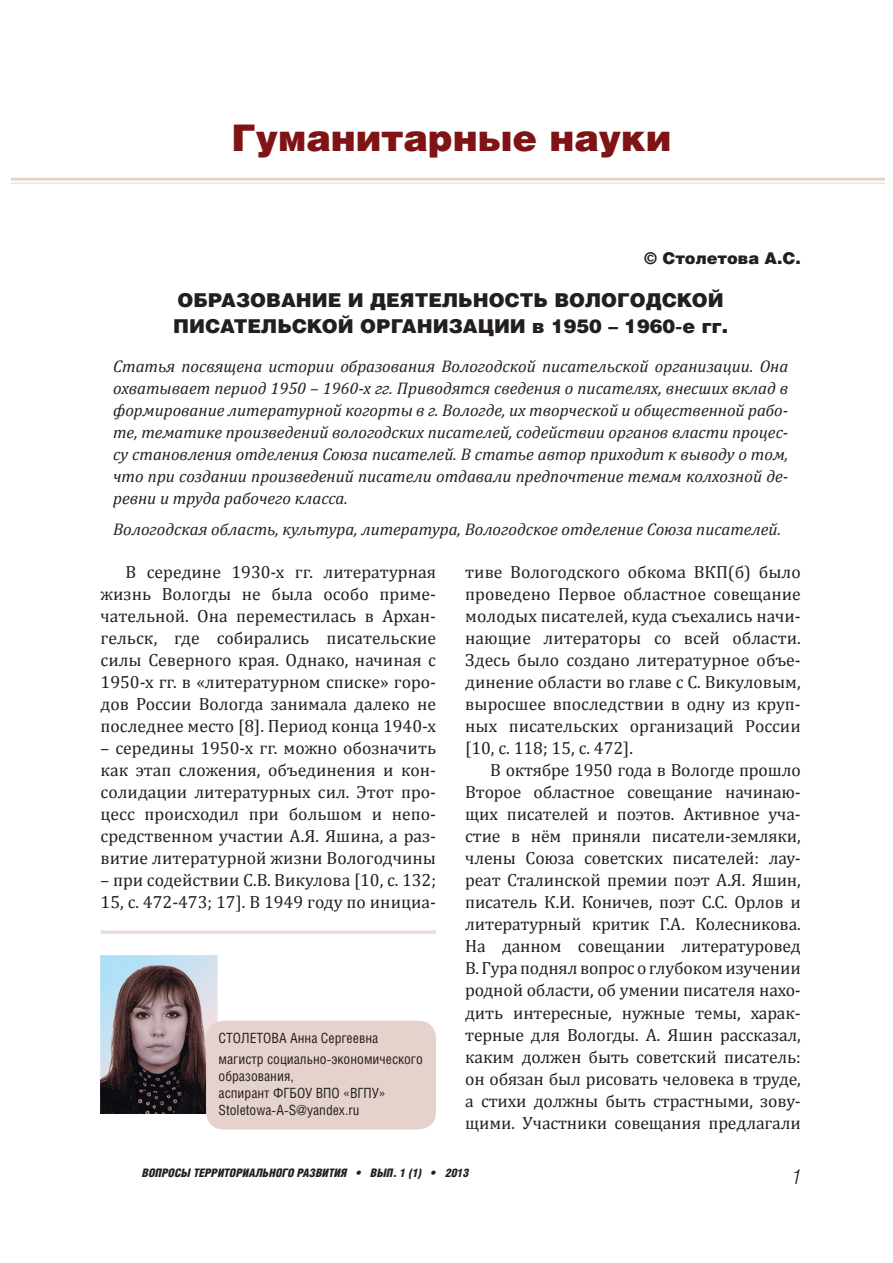
<style>
.page{position:relative;width:893px;height:1263px;background:#fff}
.page>*{position:absolute;margin:0;border:0;box-sizing:border-box;transform-origin:0 0}
.t1{font:900 36.75px "Helios";color:#7f1315}
.t2{font:italic 300 20.55px "Helios Cond";color:#231f20}
.t3{font:900 19.05px/26.4px "Helios";color:#231f20}
.t4{font:17.7px/22px "Cambria";color:#231f20;text-align:justify}
.t5{font:italic 16.95px/22px "Cambria";color:#231f20;text-align:justify}
.t6{font:900 16.2px "Helios";color:#231f20}
.t7{font:14.1px/17px "Helios Cond";color:#231f20}
.t8{font:italic 900 11.7px "Helios Cond";color:#231f20}
</style>
<div class="page">
<img style="left:101px;top:955px;width:116px;height:159px">
<hr style="left:101px;top:931px;width:335px;height:1px;background:#e5d2cc">
<hr style="left:101px;top:932px;width:335px;height:1px;background:#e5d2cc">
<hr style="left:101px;top:933px;width:335px;height:1px;background:#e5d2cc">
<div style="left:206px;top:1021px;width:230px;height:108px;background:#e5d2cc;border-radius:18px"></div>
<hr style="left:11px;top:178px;width:873px;height:3px;background:#e5d2cc">
<hr style="left:11px;top:183px;width:873px;height:1px;background:#e5d2cc">
<h1 class="t1" style="left:231px;top:115px;width:442px">Гуманитарные науки</h1>
<p class="t6" style="left:644px;top:247px;width:158px">© Столетова А.С.</p>
<p class="t3" style="left:173px;top:286px;width:556px">ОБРАЗОВАНИЕ И ДЕЯТЕЛЬНОСТЬ ВОЛОГОДСКОЙ<br>ПИСАТЕЛЬСКОЙ ОРГАНИЗАЦИИ в 1950 – 1960-е гг.</p>
<p class="t5" style="left:113px;top:355px;width:677px">Статья посвящена истории образования Вологодской писательской организации. Она охватывает период 1950 – 1960-х гг. Приводятся сведения о писателях, внесших вклад в формирование литературной когорты в г. Вологде, их творческой и общественной рабо&shy;те, тематике произведений вологодских писателей, содействии органов власти процес&shy;су становления отделения Союза писателей. В статье автор приходит к выводу о том, что при создании произведений писатели отдавали предпочтение темам колхозной де&shy;ревни и труда рабочего класса.</p>
<p class="t5" style="left:113px;top:517px;width:669px">Вологодская область, культура, литература, Вологодское отделение Союза писателей.</p>
<p class="t4" style="left:101px;top:560px;width:337px;text-indent:25px">В середине 1930-х гг. литературная жизнь Вологды не была особо приме&shy;чательной. Она переместилась в Архан&shy;гельск, где собирались писательские силы Северного края. Однако, начиная с 1950-х гг. в «литературном списке» горо&shy;дов России Вологда занимала далеко не последнее место [8]. Период конца 1940-х</p>
<p class="t4" style="left:101px;top:736px;width:337px">– середины 1950-х гг. можно обозначить как этап сложения, объединения и кон&shy;солидации литературных сил. Этот про&shy;цесс происходил при большом и непо&shy;средственном участии А.Я. Яшина, а раз&shy;витие литературной жизни Вологодчины</p>
<p class="t4" style="left:101px;top:869px;width:337px">– при содействии С.В. Викулова [10, с. 132;<br>15, с. 472-473; 17]. В 1949 году по инициа-</p>
<p class="t4" style="left:465px;top:560px;width:337px">тиве Вологодского обкома ВКП(б) было проведено Первое областное совещание молодых писателей, куда съехались начи&shy;нающие литераторы со всей области.<br>Здесь было создано литературное объе&shy;динение области во главе с С. Викуловым, выросшее впоследствии в одну из круп&shy;ных писательских организаций России [10, с. 118; 15, с. 472].</p>
<p class="t4" style="left:465px;top:758px;width:337px;text-indent:25px">В октябре 1950 года в Вологде прошло Второе областное совещание начинаю&shy;щих писателей и поэтов. Активное уча&shy;стие в нём приняли писатели-земляки, члены Союза советских писателей: лау&shy;реат Сталинской премии поэт А.Я. Яшин, писатель К.И. Коничев, поэт С.С. Орлов и литературный критик Г.А. Колесникова.<br>На данном совещании литературовед В. Гура поднял вопрос о глубоком изучении родной области, об умении писателя нахо&shy;дить интересные, нужные темы, харак&shy;терные для Вологды. А. Яшин рассказал, каким должен быть советский писатель: он обязан был рисовать человека в труде, а стихи должны быть страстными, зову&shy;щими. Участники совещания предлагали</p>
<p class="t7" style="left:219px;top:1028px;width:206px;line-height:21.1px">СТОЛЕТОВА Анна Сергеевна магистр социально-экономического</p>
<p class="t7" style="left:219px;top:1068px;width:169px">образования,<br>аспирант ФГБОУ ВПО «ВГПУ»<br>Stoletowa-A-S@yandex.ru</p>
<p class="t8" style="left:142px;top:1166px;width:328px">ВОПРОСЫ ТЕРРИТОРИАЛЬНОГО РАЗВИТИЯ • ВЫП. 1 (1) • 2013</p>
<p class="t2" style="left:792px;top:1165px;width:10px">1</p>
</div>
